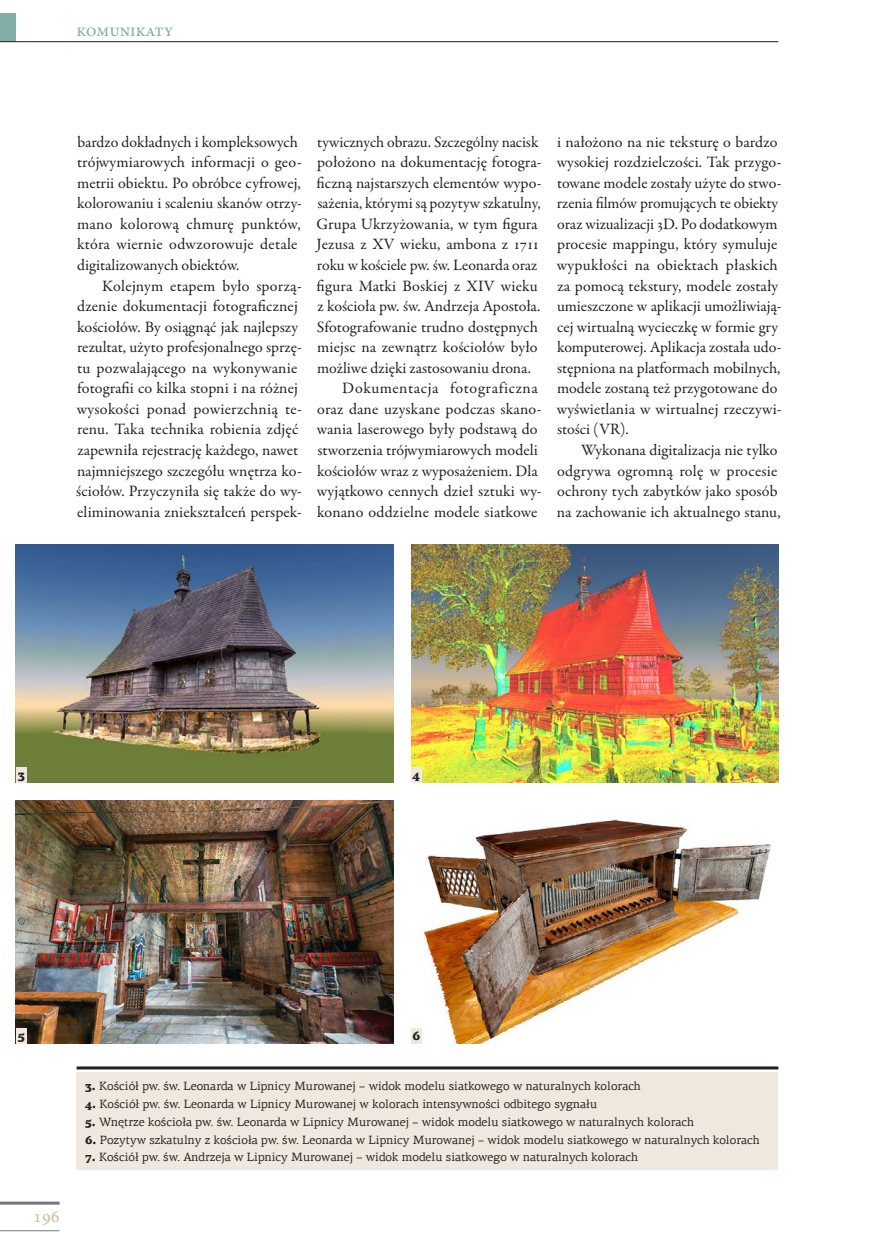
<style>
.page{position:relative;width:872px;height:1255px;background:#fff}
.page>*{position:absolute;margin:0;border:0;box-sizing:border-box;transform-origin:0 0}
.t1{font:18px "Minion Pro";color:#81ada8}
.t2{font:18px "Minion Pro";color:#c8bd9e}
.t3{font:15.9px/20.5px "Garamond Premr Pro";letter-spacing:.005em;color:#231f20}
.t4{font:900 12.75px "PF Agora Serif Pro";color:#231f20}
.t5{font:12px "PF Agora Serif Pro";color:#231f20}
.s1{font-weight:900}
</style>
<div class="page">
<div style="left:0;top:13px;width:16px;height:29px;background:#81ada8"></div>
<hr style="left:0;top:1201px;width:60px;height:3px;background:#757679">
<hr style="left:0;top:1230px;width:60px;height:1px;background:#757679">
<hr style="left:0;top:41px;width:778px;height:1px;background:#231f20">
<img style="left:16px;top:544px;width:378px;height:238px">
<img style="left:16px;top:800px;width:378px;height:243px">
<img style="left:411px;top:544px;width:367px;height:238px">
<img style="left:424px;top:819px;width:347px;height:224px">
<div style="left:77px;top:1072px;width:701px;height:97px;background:#eee8df"></div>
<hr style="left:77px;top:1066px;width:701px;height:3px;background:#231f20">
<div style="left:16px;top:767px;width:11px;height:15px;background:#eee8df"></div>
<div style="left:411px;top:767px;width:11px;height:15px;background:#eee8df"></div>
<div style="left:16px;top:1028px;width:11px;height:15px;background:#eee8df"></div>
<div style="left:411px;top:1028px;width:11px;height:15px;background:#eee8df"></div>
<p class="t1" style="left:77px;top:18px;width:98px">komunikaty</p>
<p class="t3" style="left:77px;top:132px;width:226px">bardzo dokładnych i kompleksowych trójwymiarowych informacji o geo&shy;metrii obiektu. Po obróbce cyfrowej, kolorowaniu i scaleniu skanów otrzy&shy;mano kolorową chmurę punktów, która wiernie odwzorowuje detale digitalizowanych obiektów.</p>
<p class="t3" style="left:76px;top:275px;width:227px;text-indent:26px">Kolejnym etapem było sporzą&shy;dzenie dokumentacji fotograficznej kościołów. By osiągnąć jak najlepszy rezultat, użyto profesjonalnego sprzę&shy;tu pozwalającego na wykonywanie fotografii co kilka stopni i na różnej wysokości ponad powierzchnią te&shy;renu. Taka technika robienia zdjęć zapewniła rejestrację każdego, nawet najmniejszego szczegółu wnętrza ko&shy;ściołów. Przyczyniła się także do wy&shy;eliminowania zniekształceń perspek-</p>
<p class="t3" style="left:316px;top:132px;width:227px">tywicznych obrazu. Szczególny nacisk położono na dokumentację fotogra&shy;ficzną najstarszych elementów wypo&shy;sażenia, którymi są pozytyw szkatulny, Grupa Ukrzyżowania, w tym figura Jezusa z XV wieku, ambona z 1711 roku w kościele pw. św. Leonarda oraz figura Matki Boskiej z XIV wieku z kościoła pw. św. Andrzeja Apostoła.<br>Sfotografowanie trudno dostępnych miejsc na zewnątrz kościołów było możliwe dzięki zastosowaniu drona.</p>
<p class="t3" style="left:317px;top:378px;width:226px;text-indent:25px">Dokumentacja fotograficzna oraz dane uzyskane podczas skano&shy;wania laserowego były podstawą do stworzenia trójwymiarowych modeli kościołów wraz z wyposażeniem. Dla wyjątkowo cennych dzieł sztuki wy&shy;konano oddzielne modele siatkowe</p>
<p class="t3" style="left:556px;top:132px;width:226px">i nałożono na nie teksturę o bardzo wysokiej rozdzielczości. Tak przygo&shy;towane modele zostały użyte do stwo&shy;rzenia filmów promujących te obiekty oraz wizualizacji 3D. Po dodatkowym procesie mappingu, który symuluje wypukłości na obiektach płaskich za pomocą tekstury, modele zostały umieszczone w aplikacji umożliwiają&shy;cej wirtualną wycieczkę w formie gry komputerowej. Aplikacja została udo&shy;stępniona na platformach mobilnych, modele zostaną też przygotowane do wyświetlania w wirtualnej rzeczywi&shy;stości (VR).</p>
<p class="t3" style="left:557px;top:440px;width:225px;text-indent:24px">Wykonana digitalizacja nie tylko odgrywa ogromną rolę w procesie ochrony tych zabytków jako sposób na zachowanie ich aktualnego stanu,</p>
<p class="t4" style="left:18px;top:766px;width:9px">3</p>
<p class="t4" style="left:412px;top:766px;width:9px">4</p>
<p class="t4" style="left:18px;top:1027px;width:9px">5</p>
<p class="t4" style="left:412px;top:1027px;width:10px">6</p>
<p class="t2" style="left:33px;top:1203px;width:28px">196</p>
<p class="t5" style="left:85px;top:1079px;width:557px"><span class="s1">3.</span> Kościół pw. św. Leonarda w Lipnicy Murowanej – widok modelu siatkowego w naturalnych kolorach</p>
<p class="t5" style="left:85px;top:1096px;width:514px"><span class="s1">4.</span> Kościół pw. św. Leonarda w Lipnicy Murowanej w kolorach intensywności odbitego sygnału</p>
<p class="t5" style="left:85px;top:1114px;width:610px"><span class="s1">5.</span> Wnętrze kościoła pw. św. Leonarda w Lipnicy Murowanej – widok modelu siatkowego w naturalnych kolorach</p>
<p class="t5" style="left:85px;top:1132px;width:676px"><span class="s1">6.</span> Pozytyw szkatulny z kościoła pw. św. Leonarda w Lipnicy Murowanej – widok modelu siatkowego w naturalnych kolorach</p>
<p class="t5" style="left:85px;top:1150px;width:554px"><span class="s1">7.</span> Kościół pw. św. Andrzeja w Lipnicy Murowanej – widok modelu siatkowego w naturalnych kolorach</p>
</div>
